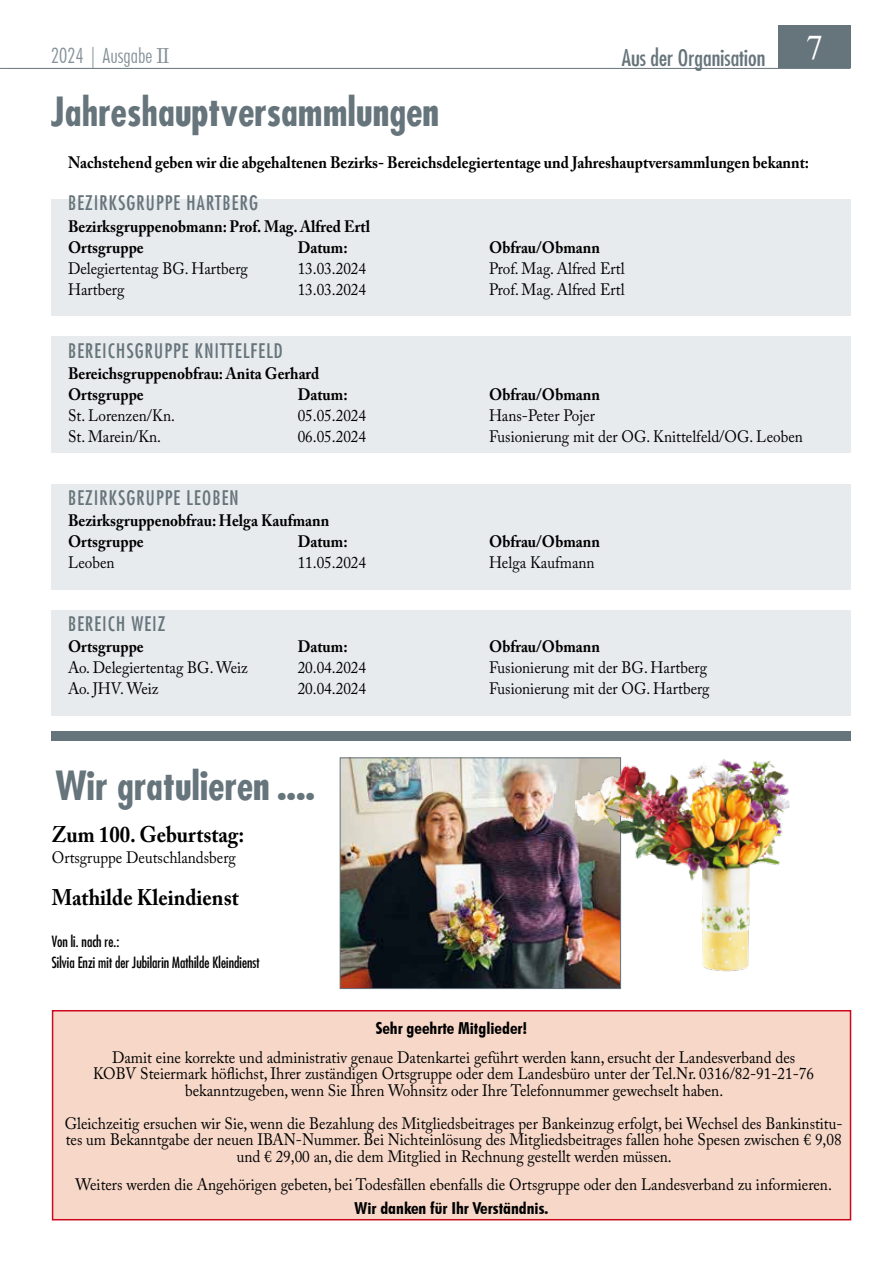
<style>
.page{position:relative;width:893px;height:1263px;background:#fff}
.page>*{position:absolute;margin:0;border:0;box-sizing:border-box;transform-origin:0 0}
.t1{font:700 condensed 39px "Futura";color:#66747b}
.t2{font:700 22.5px "Adobe Caslon Pro";color:#000;scale:.92 1}
.t3{font:condensed 22.5px "Futura";color:#66747b}
.t4{font:300 condensed 21px "Futura BT";color:#849198}
.t5{font:condensed 19.5px "Futura";letter-spacing:.06em;color:#66747b}
.t6{font:16.5px/16.5px "Adobe Caslon Pro";color:#000;text-align:center;scale:.92 1}
.t7{font:700 16.5px/21px "Adobe Caslon Pro";color:#000;scale:.92 1}
.t8{font:700 condensed 16.5px "Futura BT";color:#000;scale:1.06 1}
.t9{font:condensed 15px/21px "Futura";color:#000;scale:.94 1}
.s1{font-family:"Adobe Caslon Pro";font-weight:400;font-stretch:normal}
</style>
<div class="page">
<hr style="left:2px;top:68px;width:848px;height:1px;background:#66747b">
<div style="left:778px;top:26px;width:72px;height:42px;background:#66747b"></div>
<div style="left:51px;top:200px;width:799px;height:116px;background:#e7ebed"></div>
<div style="left:51px;top:337px;width:799px;height:116px;background:#e7ebed"></div>
<div style="left:51px;top:484px;width:799px;height:105px;background:#e7ebed"></div>
<div style="left:51px;top:610px;width:799px;height:105px;background:#e7ebed"></div>
<div style="left:51px;top:732px;width:799px;height:9px;background:#66747b"></div>
<img style="left:342px;top:759px;width:277px;height:228px">
<div style="left:340px;top:757px;width:281px;height:232px;border:1px solid #66747b"></div>
<img style="left:576px;top:757px;width:213px;height:217px">
<div style="left:52px;top:1010px;width:799px;height:210px;background:#f6d7c8;border:2px solid #cd071e"></div>
<p class="t4" style="left:51px;top:43px;width:120px">2024 | Ausgabe <span class="s1">II</span></p>
<h2 class="t3" style="left:622px;top:43px;width:203px">Aus der Organisation <sup>7</sup></h2>
<h1 class="t1" style="left:51px;top:87px;width:390px">Jahreshauptversammlungen</h1>
<p class="t7" style="left:68px;top:152px;width:807px">Nachstehend geben wir die abgehaltenen Bezirks- Bereichsdelegiertentage und Jahreshauptversammlungen bekannt:</p>
<p class="t5" style="left:68px;top:191px;width:192px">BEZIRKSGRUPPE HARTBERG</p>
<p class="t7" style="left:68px;top:215px;width:330px">Bezirksgruppenobmann: Prof. Mag. Alfred Ertl<br>Ortsgruppe</p>
<p class="t7" style="left:298px;top:236px;width:56px">Datum:</p>
<p class="t7" style="left:489px;top:236px;width:122px">Obfrau/Obmann</p>
<p class="t6" style="left:68px;top:260px;width:197px">Delegiertentag BG. Hartberg</p>
<p class="t6" style="left:298px;top:260px;width:76px">13.03.2024</p>
<p class="t6" style="left:489px;top:260px;width:149px">Prof. Mag. Alfred Ertl</p>
<p class="t6" style="left:68px;top:281px;width:63px">Hartberg</p>
<p class="t6" style="left:298px;top:281px;width:76px">13.03.2024</p>
<p class="t6" style="left:489px;top:281px;width:149px">Prof. Mag. Alfred Ertl</p>
<p class="t5" style="left:68px;top:338px;width:216px">BEREICHSGRUPPE KNITTELFELD</p>
<p class="t7" style="left:68px;top:363px;width:275px">Bereichsgruppenobfrau: Anita Gerhard<br>Ortsgruppe</p>
<p class="t7" style="left:298px;top:384px;width:56px">Datum:</p>
<p class="t7" style="left:489px;top:384px;width:122px">Obfrau/Obmann</p>
<p class="t6" style="left:68px;top:407px;width:118px">St. Lorenzen/Kn.</p>
<p class="t6" style="left:298px;top:407px;width:76px">05.05.2024</p>
<p class="t6" style="left:489px;top:407px;width:117px">Hans-Peter Pojer</p>
<p class="t6" style="left:68px;top:428px;width:103px">St. Marein/Kn.</p>
<p class="t6" style="left:298px;top:428px;width:76px">06.05.2024</p>
<p class="t6" style="left:489px;top:428px;width:343px">Fusionierung mit der OG. Knittelfeld/OG. Leoben</p>
<p class="t5" style="left:68px;top:485px;width:172px">BEZIRKSGRUPPE LEOBEN</p>
<p class="t7" style="left:68px;top:510px;width:285px">Bezirksgruppenobfrau: Helga Kaufmann<br>Ortsgruppe</p>
<p class="t7" style="left:298px;top:531px;width:56px">Datum:</p>
<p class="t7" style="left:489px;top:531px;width:122px">Obfrau/Obmann</p>
<p class="t6" style="left:68px;top:554px;width:52px">Leoben</p>
<p class="t6" style="left:298px;top:554px;width:76px">11.05.2024</p>
<p class="t6" style="left:489px;top:554px;width:116px">Helga Kaufmann</p>
<p class="t5" style="left:68px;top:612px;width:99px">BEREICH WEIZ</p>
<p class="t7" style="left:68px;top:636px;width:84px">Ortsgruppe</p>
<p class="t7" style="left:298px;top:636px;width:56px">Datum:</p>
<p class="t7" style="left:489px;top:636px;width:122px">Obfrau/Obmann</p>
<p class="t6" style="left:68px;top:659px;width:197px">Ao. Delegiertentag BG. Weiz</p>
<p class="t6" style="left:298px;top:659px;width:76px">20.04.2024</p>
<p class="t6" style="left:489px;top:659px;width:238px">Fusionierung mit der BG. Hartberg</p>
<p class="t6" style="left:68px;top:680px;width:100px">Ao. JHV. Weiz</p>
<p class="t6" style="left:298px;top:680px;width:76px">20.04.2024</p>
<p class="t6" style="left:489px;top:680px;width:241px">Fusionierung mit der OG. Hartberg</p>
<h1 class="t1" style="left:56px;top:760px;width:261px">Wir gratulieren ....</h1>
<h2 class="t2" style="left:52px;top:821px;width:211px">Zum 100. Geburtstag:</h2>
<p class="t6" style="left:52px;top:849px;width:202px">Ortsgruppe Deutschlandsberg</p>
<h2 class="t2" style="left:52px;top:884px;width:205px">Mathilde Kleindienst</h2>
<p class="t9" style="left:52px;top:930px;width:222px">Von li. nach re.:<br>Silvia Enzi mit der Jubilarin Mathilde Kleindienst</p>
<p class="t8" style="left:376px;top:1018px;width:145px">Sehr geehrte Mitglieder!</p>
<p class="t6" style="left:93px;top:1049px;width:785px">Damit eine korrekte und administrativ genaue Datenkartei geführt werden kann, ersucht der Landesverband des<br>KOBV Steiermark höflichst, Ihrer zuständigen Ortsgruppe oder dem Landesbüro unter der Tel.Nr. 0316/82-91-21-76 bekanntzugeben, wenn Sie Ihren Wohnsitz oder Ihre Telefonnummer gewechselt haben.</p>
<p class="t6" style="left:65px;top:1115px;width:847px">Gleichzeitig ersuchen wir Sie, wenn die Bezahlung des Mitgliedsbeitrages per Bankeinzug erfolgt, bei Wechsel des Bankinstitu&shy;tes um Bekanntgabe der neuen IBAN-Nummer. Bei Nichteinlösung des Mitgliedsbeitrages fallen hohe Spesen zwischen € 9,08 und € 29,00 an, die dem Mitglied in Rechnung gestellt werden müssen.</p>
<p class="t6" style="left:75px;top:1176px;width:824px">Weiters werden die Angehörigen gebeten, bei Todesfällen ebenfalls die Ortsgruppe oder den Landesverband zu informieren.</p>
<p class="t8" style="left:355px;top:1198px;width:184px">Wir danken für Ihr Verständnis.</p>
</div>
